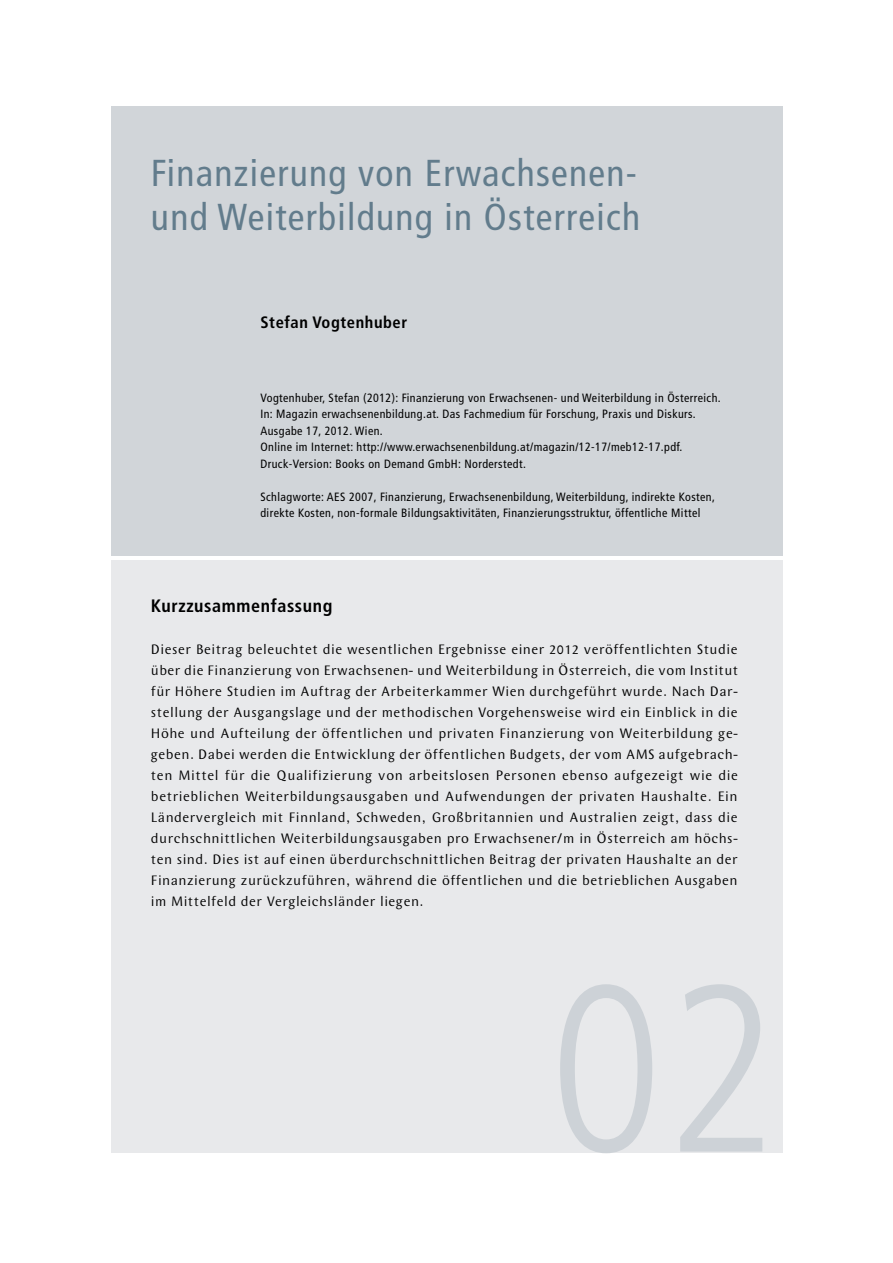
<style>
.page{position:relative;width:893px;height:1263px;background:#fff}
.page>*{position:absolute;margin:0;border:0;box-sizing:border-box;transform-origin:0 0}
.t1{font:300 condensed 237.3px "Frutiger LT Std";color:#cdd2d7}
.t2{font:condensed 37.5px/43.5px "Frutiger LT Std";letter-spacing:.035em;color:#627c8c}
.t3{font:700 condensed 18px "Frutiger LT Std";letter-spacing:.035em;color:#000}
.t4{font:700 condensed 16.5px "Frutiger LT Std";letter-spacing:.035em;color:#000}
.t5{font:14.25px/21px "Wunderlich";letter-spacing:.035em;color:#000;text-align:justify}
.t6{font:condensed 12px/16.5px "Frutiger LT Std";letter-spacing:.035em;color:#000}
</style>
<div class="page">
<div style="left:111px;top:560px;width:671px;height:592px;background:#e8e9eb"></div>
<div style="left:111px;top:106px;width:671px;height:449px;background:#d1d5d9"></div>
<h2 class="t2" style="left:151px;top:152px;width:491px">Finanzierung von Erwachsenen&shy;und Weiterbildung in Österreich</h2>
<p class="t4" style="left:260px;top:312px;width:148px">Stefan Vogtenhuber</p>
<p class="t6" style="left:260px;top:389px;width:462px">Vogtenhuber, Stefan (2012): Finanzierung von Erwachsenen- und Weiterbildung in Österreich.<br>In: Magazin erwachsenenbildung.at. Das Fachmedium für Forschung, Praxis und Diskurs.<br>Ausgabe 17, 2012. Wien.<br>Online im Internet: http://www.erwachsenenbildung.at/magazin/12-17/meb12-17.pdf.<br>Druck-Version: Books on Demand GmbH: Norderstedt.</p>
<p class="t6" style="left:260px;top:488px;width:456px">Schlagworte: AES 2007, Finanzierung, Erwachsenenbildung, Weiterbildung, indirekte Kosten, direkte Kosten, non-formale Bildungsaktivitäten, Finanzierungsstruktur, öffentliche Mittel</p>
<p class="t3" style="left:151px;top:595px;width:183px">Kurzzusammenfassung</p>
<p class="t5" style="left:151px;top:638px;width:589px">Dieser Beitrag beleuchtet die wesentlichen Ergebnisse einer 2012 veröffentlichten Studie über die Finanzierung von Erwachsenen- und Weiterbildung in Österreich, die vom Institut für Höhere Studien im Auftrag der Arbeiterkammer Wien durchgeführt wurde. Nach Dar&shy;stellung der Ausgangslage und der methodischen Vorgehensweise wird ein Einblick in die Höhe und Aufteilung der öffentlichen und privaten Finanzierung von Weiterbildung ge&shy;geben. Dabei werden die Entwicklung der öffentlichen Budgets, der vom AMS aufgebrach&shy;ten Mittel für die Qualifizierung von arbeitslosen Personen ebenso aufgezeigt wie die betrieblichen Weiterbildungsausgaben und Aufwendungen der privaten Haushalte. Ein Ländervergleich mit Finnland, Schweden, Großbritannien und Australien zeigt, dass die durchschnittlichen Weiterbildungsausgaben pro Erwachsener/m in Österreich am höchs&shy;ten sind. Dies ist auf einen überdurchschnittlichen Beitrag der privaten Haushalte an der Finanzierung zurückzuführen, während die öffentlichen und die betrieblichen Ausgaben im Mittelfeld der Vergleichsländer liegen.</p>
<h1 class="t1" style="left:549px;top:935px;width:230px">02</h1>
</div>
